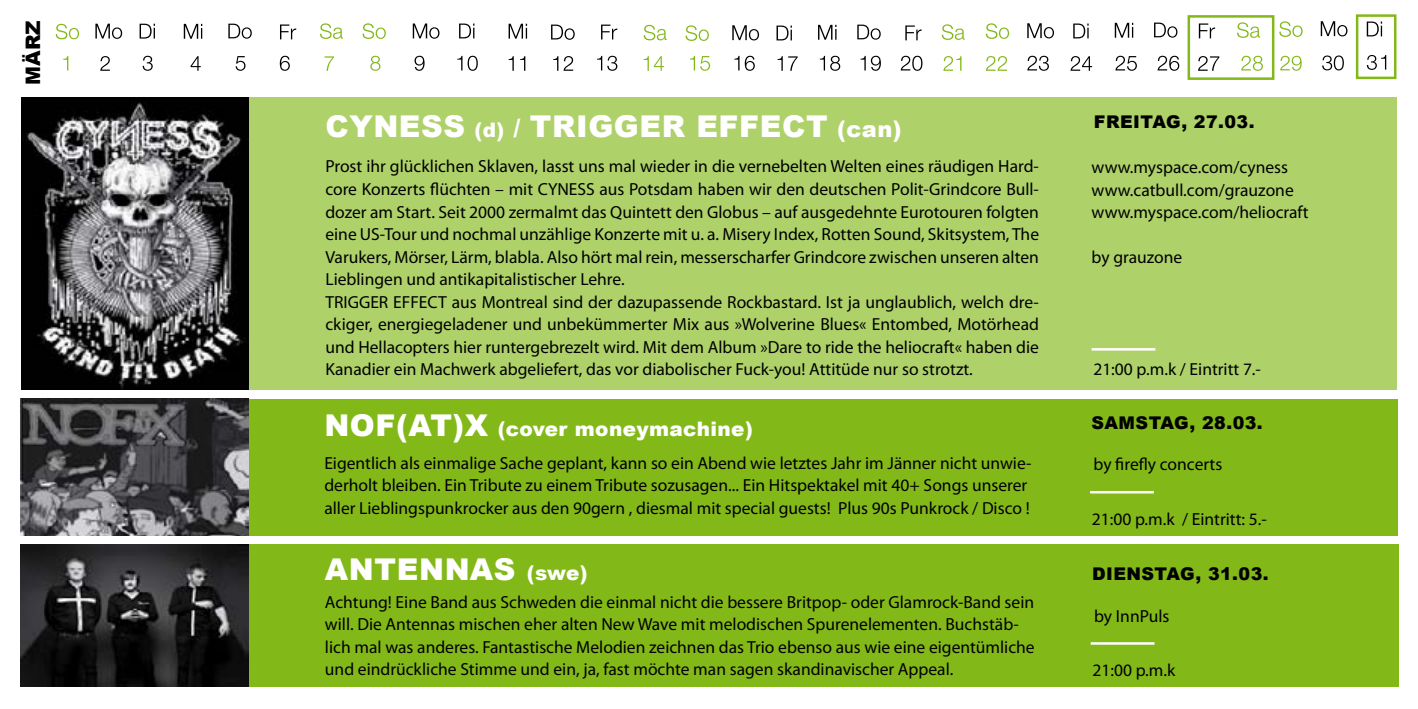
<style>
.page{position:relative;width:1418px;height:709px;background:#fff}
.page>*{position:absolute;margin:0;border:0;box-sizing:border-box;transform-origin:0 0}
.t1{font:900 30px "Arial";letter-spacing:.02em;color:#fff}
.t2{font:900 20px "Arial";letter-spacing:.02em;color:#fff}
.t3{font:900 20px "Arial";color:#000}
.t4{font:17.5px/22.5px "Myriad Pro";color:#000}
.t5{font:900 17.5px "Arial";letter-spacing:.025em;color:#000}
.s1{font-size:20px}
.s2{font-size:25px}
.s3{font-size:22.5px}
.s4{font-size:30px}
</style>
<div class="page">
<div style="left:21px;top:97px;width:1375px;height:293px;background:#aed16a"></div>
<img style="left:21px;top:97px;width:227px;height:293px">
<div style="left:21px;top:399px;width:1376px;height:136px;background:#83b819"></div>
<hr style="left:1090px;top:491px;width:63px;height:2px;background:#fff">
<img style="left:20px;top:398px;width:228px;height:137px">
<hr style="left:1091px;top:348px;width:64px;height:2px;background:#fff">
<div style="left:22px;top:544px;width:1376px;height:142px;background:#83b819"></div>
<hr style="left:1090px;top:642px;width:64px;height:2px;background:#fff">
<img style="left:21px;top:544px;width:227px;height:142px">
<svg style="left:777px;top:56px;width:5px;height:15px"></svg>
<svg style="left:788px;top:56px;width:9px;height:15px"></svg>
<svg style="left:819px;top:56px;width:21px;height:15px"></svg>
<svg style="left:860px;top:56px;width:20px;height:15px"></svg>
<svg style="left:900px;top:56px;width:22px;height:15px"></svg>
<svg style="left:943px;top:56px;width:18px;height:15px"></svg>
<svg style="left:985px;top:56px;width:22px;height:15px"></svg>
<svg style="left:1070px;top:56px;width:22px;height:15px"></svg>
<svg style="left:1115px;top:56px;width:21px;height:15px"></svg>
<svg style="left:1157px;top:56px;width:22px;height:15px"></svg>
<svg style="left:1198px;top:56px;width:21px;height:15px"></svg>
<svg style="left:1241px;top:56px;width:21px;height:15px"></svg>
<svg style="left:1027px;top:56px;width:21px;height:15px"></svg>
<svg style="left:1280px;top:56px;width:21px;height:15px"></svg>
<svg style="left:1322px;top:55px;width:21px;height:15px"></svg>
<svg style="left:280px;top:24px;width:16px;height:15px"></svg>
<svg style="left:63px;top:56px;width:5px;height:15px"></svg>
<svg style="left:142px;top:56px;width:11px;height:15px"></svg>
<svg style="left:191px;top:56px;width:10px;height:15px"></svg>
<svg style="left:236px;top:56px;width:9px;height:15px"></svg>
<svg style="left:280px;top:56px;width:10px;height:15px"></svg>
<svg style="left:324px;top:56px;width:10px;height:15px"></svg>
<svg style="left:370px;top:56px;width:10px;height:15px"></svg>
<svg style="left:100px;top:56px;width:10px;height:15px"></svg>
<svg style="left:457px;top:56px;width:21px;height:15px"></svg>
<svg style="left:508px;top:56px;width:6px;height:15px"></svg>
<svg style="left:520px;top:56px;width:5px;height:15px"></svg>
<svg style="left:553px;top:56px;width:20px;height:15px"></svg>
<svg style="left:597px;top:56px;width:20px;height:15px"></svg>
<svg style="left:643px;top:56px;width:21px;height:15px"></svg>
<svg style="left:690px;top:56px;width:20px;height:15px"></svg>
<svg style="left:414px;top:56px;width:10px;height:15px"></svg>
<svg style="left:734px;top:56px;width:20px;height:15px"></svg>
<svg style="left:56px;top:24px;width:23px;height:15px"></svg>
<svg style="left:95px;top:24px;width:27px;height:15px"></svg>
<svg style="left:140px;top:24px;width:15px;height:15px"></svg>
<svg style="left:228px;top:24px;width:24px;height:15px"></svg>
<svg style="left:184px;top:24px;width:18px;height:15px"></svg>
<svg style="left:362px;top:23px;width:24px;height:16px"></svg>
<svg style="left:320px;top:23px;width:23px;height:16px"></svg>
<svg style="left:413px;top:24px;width:26px;height:15px"></svg>
<svg style="left:459px;top:24px;width:15px;height:14px"></svg>
<svg style="left:508px;top:24px;width:19px;height:15px"></svg>
<svg style="left:601px;top:25px;width:16px;height:14px"></svg>
<svg style="left:551px;top:25px;width:23px;height:15px"></svg>
<svg style="left:643px;top:25px;width:23px;height:15px"></svg>
<svg style="left:685px;top:25px;width:24px;height:16px"></svg>
<svg style="left:732px;top:25px;width:27px;height:15px"></svg>
<svg style="left:1366px;top:55px;width:20px;height:15px"></svg>
<svg style="left:776px;top:26px;width:16px;height:14px"></svg>
<svg style="left:905px;top:25px;width:16px;height:15px"></svg>
<svg style="left:857px;top:25px;width:23px;height:15px"></svg>
<svg style="left:818px;top:25px;width:18px;height:15px"></svg>
<svg style="left:941px;top:24px;width:23px;height:16px"></svg>
<svg style="left:985px;top:23px;width:24px;height:16px"></svg>
<svg style="left:1027px;top:23px;width:27px;height:15px"></svg>
<svg style="left:1073px;top:24px;width:15px;height:14px"></svg>
<svg style="left:1154px;top:23px;width:23px;height:15px"></svg>
<svg style="left:1114px;top:23px;width:19px;height:15px"></svg>
<svg style="left:1198px;top:23px;width:17px;height:15px"></svg>
<svg style="left:1237px;top:22px;width:22px;height:16px"></svg>
<svg style="left:1279px;top:21px;width:23px;height:16px"></svg>
<svg style="left:1320px;top:21px;width:27px;height:15px"></svg>
<svg style="left:1366px;top:22px;width:15px;height:14px"></svg>
<div style="left:1187px;top:15px;width:87px;height:65px;border:2px solid #83b819"></div>
<div style="left:1355px;top:14px;width:41px;height:65px;border:2px solid #83b819"></div>
<p class="t3" style="left:18px;top:85px;width:66px;rotate:-90deg">MÄRZ</p>
<h1 class="t1" style="left:325px;top:105px;width:577px">CYNESS <span class="s1">(d)</span> <span class="s2">/</span> TRIGGER EFFECT <span class="s3">(can)</span></h1>
<p class="t4" style="left:325px;top:155px;width:715px">Prost ihr glücklichen Sklaven, lasst uns mal wieder in die vernebelten Welten eines räudigen Hard&shy;core Konzerts flüchten – mit CYNESS aus Potsdam haben wir den deutschen Polit-Grindcore Bull&shy;dozer am Start. Seit 2000 zermalmt das Quintett den Globus – auf ausgedehnte Eurotouren folgten eine US-Tour und nochmal unzählige Konzerte mit u. a. Misery Index, Rotten Sound, Skitsystem, The Varukers, Mörser, Lärm, blabla. Also hört mal rein, messerscharfer Grindcore zwischen unseren alten Lieblingen und antikapitalistischer Lehre.<br>TRIGGER EFFECT aus Montreal sind der dazupassende Rockbastard. Ist ja unglaublich, welch dre&shy;ckiger, energiegeladener und unbekümmerter Mix aus »Wolverine Blues« Entombed, Motörhead und Hellacopters hier runtergebrezelt wird. Mit dem Album »Dare to ride the heliocraft« haben die Kanadier ein Machwerk abgeliefert, das vor diabolischer Fuck-you! Attitüde nur so strotzt.</p>
<p class="t2" style="left:324px;top:414px;width:430px"><span class="s4">NOF(AT)X</span> (cover moneymachine)</p>
<p class="t4" style="left:324px;top:451px;width:708px">Eigentlich als einmalige Sache geplant, kann so ein Abend wie letztes Jahr im Jänner nicht unwie&shy;derholt bleiben. Ein Tribute zu einem Tribute sozusagen... Ein Hitspektakel mit 40+ Songs unserer aller Lieblingspunkrocker aus den 90gern , diesmal mit special guests! Plus 90s Punkrock / Disco !</p>
<h1 class="t1" style="left:325px;top:548px;width:264px">ANTENNAS <span class="s1">(swe)</span></h1>
<p class="t4" style="left:325px;top:590px;width:711px">Achtung! Eine Band aus Schweden die einmal nicht die bessere Britpop- oder Glamrock-Band sein will. Die Antennas mischen eher alten New Wave mit melodischen Spurenelementen. Buchstäb&shy;lich mal was anderes. Fantastische Melodien zeichnen das Trio ebenso aus wie eine eigentümliche und eindrückliche Stimme und ein, ja, fast möchte man sagen skandinavischer Appeal.</p>
<p class="t5" style="left:1093px;top:109px;width:162px">FREITAG, 27.03.</p>
<p class="t4" style="left:1091px;top:156px;width:218px">www.myspace.com/cyness www.catbull.com/grauzone www.myspace.com/heliocraft</p>
<p class="t4" style="left:1091px;top:246px;width:92px">by grauzone</p>
<p class="t4" style="left:1093px;top:358px;width:169px">21:00 p.m.k / Eintritt 7.-</p>
<p class="t5" style="left:1091px;top:410px;width:173px">SAMSTAG, 28.03.</p>
<p class="t4" style="left:1093px;top:453px;width:130px">by firefly concerts</p>
<p class="t4" style="left:1091px;top:507px;width:176px">21:00 p.m.k / Eintritt: 5.-</p>
<p class="t5" style="left:1092px;top:561px;width:178px">DIENSTAG, 31.03.</p>
<p class="t4" style="left:1094px;top:604px;width:77px">by InnPuls</p>
<p class="t4" style="left:1092px;top:658px;width:84px">21:00 p.m.k</p>
</div>
